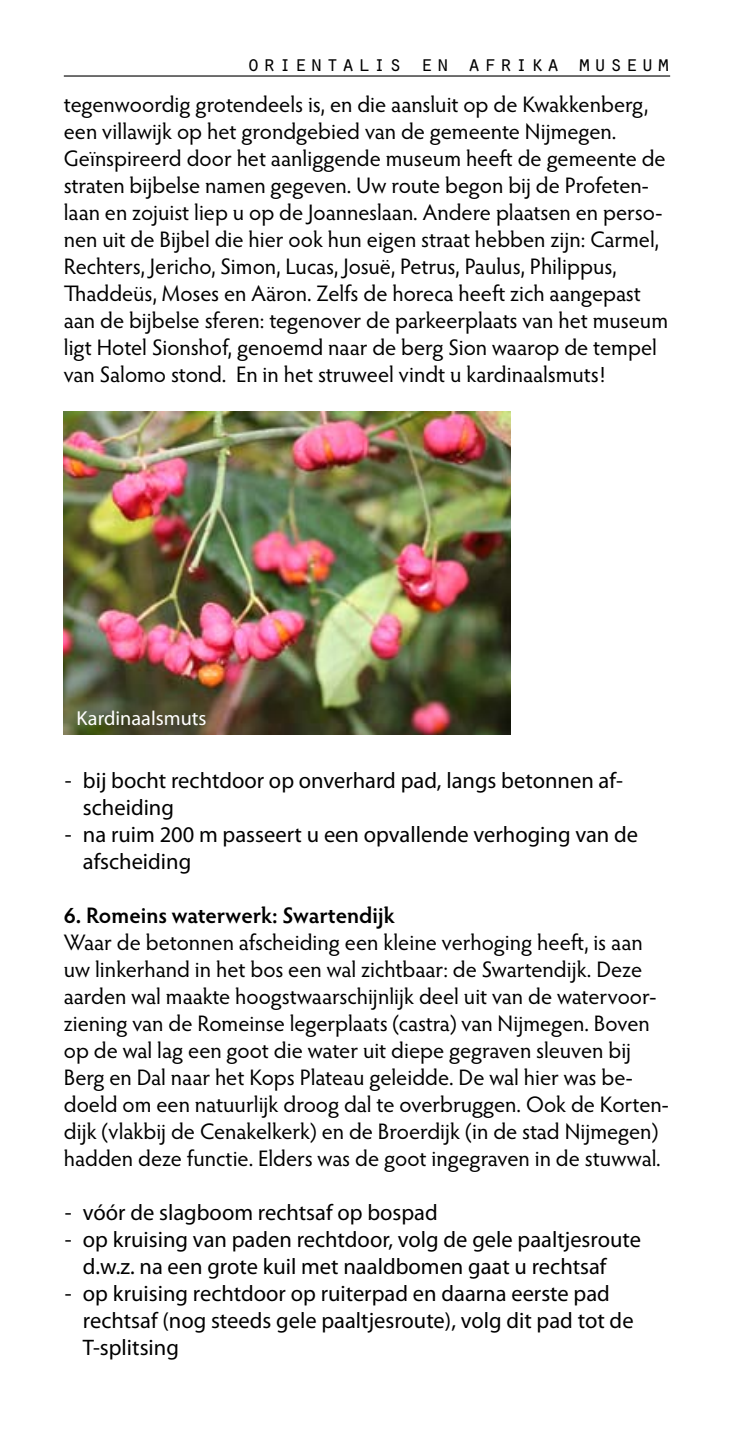
<style>
.page{position:relative;width:734px;height:1436px;background:#fff}
.page>*{position:absolute;margin:0;border:0;box-sizing:border-box;transform-origin:0 0}
.t1{font:22.5px/27px "Hypatia Sans Pro";letter-spacing:-.005em;color:#000}
.t2{font:22.5px/27px "Myriad Pro";color:#000}
.t3{font:600 22.5px "Hypatia Sans Pro";color:#000}
.t4{font:22.5px "Orator Std";letter-spacing:.1em;color:#000}
.t5{font:20.25px "Myriad Pro";color:#fff}
</style>
<div class="page">
<hr style="left:64px;top:75px;width:606px;height:2px;background:#000">
<img style="left:64px;top:411px;width:446px;height:323px">
<p class="t4" style="left:247px;top:48px;width:425px">orientalis en afrika museum</p>
<p class="t1" style="left:64px;top:90px;width:605px">tegenwoordig grotendeels is, en die aansluit op de Kwakkenberg, een villawijk op het grondgebied van de gemeente Nijmegen.<br>Geïnspireerd door het aanliggende museum heeft de gemeente de straten bijbelse namen gegeven. Uw route begon bij de Profeten&shy;laan en zojuist liep u op de Joanneslaan. Andere plaatsen en perso&shy;nen uit de Bijbel die hier ook hun eigen straat hebben zijn: Carmel, Rechters, Jericho, Simon, Lucas, Josuë, Petrus, Paulus, Philippus, Thaddeüs, Moses en Aäron. Zelfs de horeca heeft zich aangepast aan de bijbelse sferen: tegenover de parkeerplaats van het museum ligt Hotel Sionshof, genoemd naar de berg Sion waarop de tempel van Salomo stond. En in het struweel vindt u kardinaalsmuts!</p>
<p class="t5" style="left:77px;top:705px;width:131px">Kardinaalsmuts</p>
<p class="t2" style="left:83px;top:766px;width:541px;text-indent:-18px">- bij bocht rechtdoor op onverhard pad, langs betonnen af&shy;scheiding</p>
<p class="t2" style="left:83px;top:820px;width:556px;text-indent:-18px">- na ruim 200 m passeert u een opvallende verhoging van de afscheiding</p>
<p class="t3" style="left:64px;top:899px;width:332px">6. Romeins waterwerk: Swartendijk</p>
<p class="t1" style="left:64px;top:927px;width:606px">Waar de betonnen afscheiding een kleine verhoging heeft, is aan uw linkerhand in het bos een wal zichtbaar: de Swartendijk. Deze aarden wal maakte hoogstwaarschijnlijk deel uit van de watervoor&shy;ziening van de Romeinse legerplaats (castra) van Nijmegen. Boven op de wal lag een goot die water uit diepe gegraven sleuven bij Berg en Dal naar het Kops Plateau geleidde. De wal hier was be&shy;doeld om een natuurlijk droog dal te overbruggen. Ook de Korten&shy;dijk (vlakbij de Cenakelkerk) en de Broerdijk (in de stad Nijmegen) hadden deze functie. Elders was de goot ingegraven in de stuwwal.</p>
<p class="t2" style="left:65px;top:1198px;width:374px">- vóór de slagboom rechtsaf op bospad</p>
<p class="t2" style="left:83px;top:1225px;width:559px;text-indent:-18px">- op kruising van paden rechtdoor, volg de gele paaltjesroute d.w.z. na een grote kuil met naaldbomen gaat u rechtsaf</p>
<p class="t2" style="left:83px;top:1279px;width:552px;text-indent:-18px">- op kruising rechtdoor op ruiterpad en daarna eerste pad rechtsaf (nog steeds gele paaltjesroute), volg dit pad tot de<br>T-splitsing</p>
</div>
